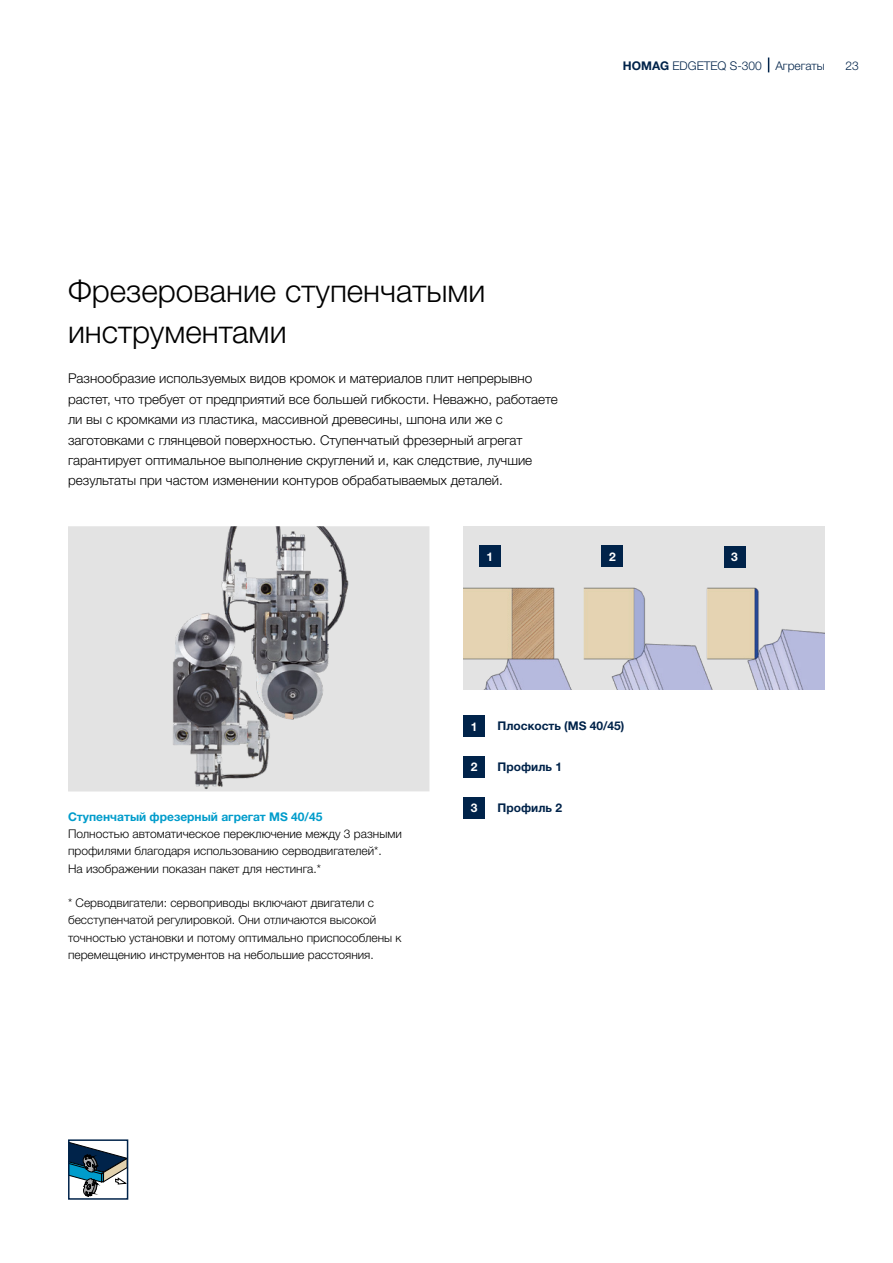
<style>
.page{position:relative;width:893px;height:1263px;background:#fff}
.page>*{position:absolute;margin:0;border:0;box-sizing:border-box;transform-origin:0 0}
.Headline_21pt_25_2_b{font:300 31.5px/40.8px "Helvetica Neue LTW1 G";color:#000}
.Text_9pt_13_6_light{font:300 13.5px/20.4px "Helvetica Neue LTW1 G";color:#000}
.Text_Bild_8Pt_11_5pt{font:300 12px/17.2px "Helvetica Neue LTW1 G";color:#000}
.Text_Bild_8Pt_11_5pt-2{font:700 12px "Helvetica Neue LTW1 G";color:#009ccb}
._06_Tabelle_Explosio{font:700 12px "Helvetica Neue LTW1 G";color:#00234a}
._01_Musterseiten_Rub{font:300 12px "Helvetica Neue LTW1 G";color:#00234a}
.NummerTabelle_8pt_bo{font:700 12px "Helvetica Neue LTW1 G";color:#fff}
.s1{font-weight:700}
</style>
<div class="page">
<img style="left:463px;top:528px;width:362px;height:161px">
<div style="left:68px;top:526px;width:361px;height:265px;background:#e3e3e3"></div>
<img style="left:152px;top:526px;width:202px;height:266px">
<svg style="left:71px;top:1142px;width:54px;height:55px"></svg>
<div style="left:68px;top:1139px;width:60px;height:61px;border:2px solid #00234a"></div>
<div style="left:479px;top:546px;width:21px;height:21px;background:#00234a"></div>
<div style="left:724px;top:546px;width:21px;height:22px;background:#00234a"></div>
<div style="left:602px;top:546px;width:21px;height:21px;background:#00234a"></div>
<svg style="left:768px;top:58px;width:1px;height:14px"></svg>
<div style="left:463px;top:716px;width:22px;height:21px;background:#00234a"></div>
<div style="left:463px;top:756px;width:22px;height:22px;background:#00234a"></div>
<div style="left:463px;top:797px;width:22px;height:22px;background:#00234a"></div>
<p class="_01_Musterseiten_Rub" style="left:623px;top:58px;width:204px"><span class="s1">HOMAG</span> EDGETEQ S-300 Агрегаты</p>
<p class="_01_Musterseiten_Rub" style="left:846px;top:58px;width:15px">23</p>
<p class="Headline_21pt_25_2_b" style="left:68px;top:270px;width:419px">Фрезерование ступенчатыми инструментами</p>
<p class="Text_9pt_13_6_light" style="left:68px;top:368px;width:491px">Разнообразие используемых видов кромок и материалов плит непрерывно растет, что требует от предприятий все большей гибкости. Неважно, работаете ли вы с кромками из пластика, массивной древесины, шпона или же с заготовками с глянцевой поверхностью. Ступенчатый фрезерный агрегат гарантирует оптимальное выполнение скруглений и, как следствие, лучшие результаты при частом изменении контуров обрабатываемых деталей.</p>
<p class="Text_Bild_8Pt_11_5pt-2" style="left:68px;top:809px;width:256px">Ступенчатый фрезерный агрегат MS 40/45</p>
<p class="Text_Bild_8Pt_11_5pt" style="left:68px;top:825px;width:335px">Полностью автоматическое переключение между 3 разными профилями благодаря использованию серводвигателей*.</p>
<p class="Text_Bild_8Pt_11_5pt" style="left:68px;top:860px;width:254px">На изображении показан пакет для нестинга.*</p>
<p class="Text_Bild_8Pt_11_5pt" style="left:68px;top:894px;width:335px">* Серводвигатели: сервоприводы включают двигатели с бесступенчатой регулировкой. Они отличаются высокой точностью установки и потому оптимально приспособлены к перемещению инструментов на небольшие расстояния.</p>
<p class="NummerTabelle_8pt_bo" style="left:486px;top:549px;width:8px">1</p>
<p class="NummerTabelle_8pt_bo" style="left:609px;top:549px;width:8px">2</p>
<p class="NummerTabelle_8pt_bo" style="left:731px;top:550px;width:8px">3</p>
<p class="NummerTabelle_8pt_bo" style="left:471px;top:719px;width:8px">1</p>
<p class="_06_Tabelle_Explosio" style="left:497px;top:719px;width:128px">Плоскость (MS 40/45)</p>
<p class="NummerTabelle_8pt_bo" style="left:471px;top:760px;width:8px">2</p>
<p class="_06_Tabelle_Explosio" style="left:497px;top:759px;width:66px">Профиль 1</p>
<p class="NummerTabelle_8pt_bo" style="left:471px;top:801px;width:8px">3</p>
<p class="_06_Tabelle_Explosio" style="left:497px;top:800px;width:66px">Профиль 2</p>
</div>
